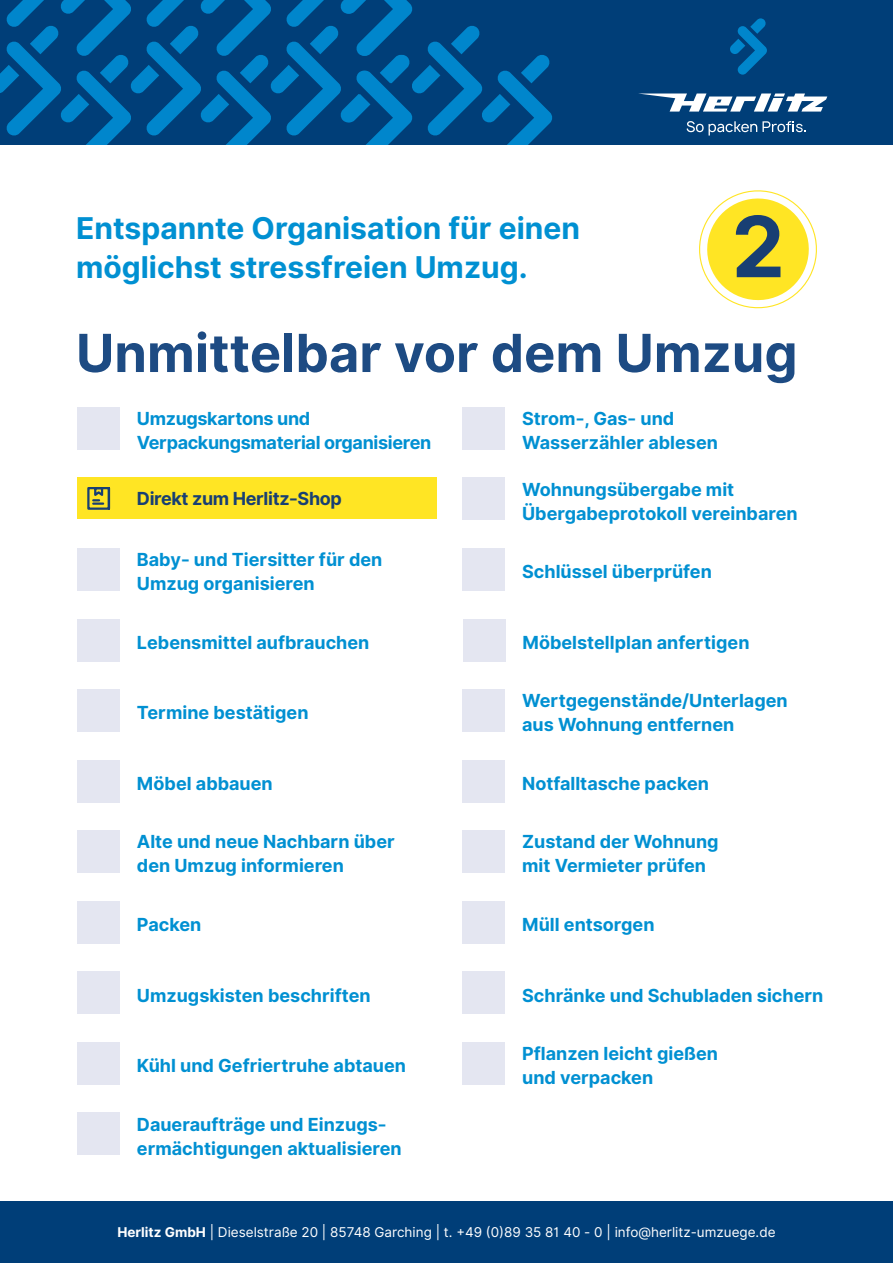
<style>
.page{position:relative;width:893px;height:1263px;background:#fff}
.page>*{position:absolute;margin:0;border:0;box-sizing:border-box;transform-origin:0 0}
.t1{font:700 84.3px "Inter UI";color:#183f73}
.t2{font:700 52.5px "Inter UI";color:#1d4b83}
.t3{font:700 30px/39px "Inter UI";color:#0090d2}
.t4{font:700 18px/24px "Inter UI";color:#0090d2}
.t5{font:700 18px/24px "Inter UI";letter-spacing:-.02em;color:#0090d2}
.t6{font:700 18px "Inter UI";letter-spacing:-.02em;color:#183f73}
.t7{font:13.5px "Inter UI";color:#fff}
.s1{font-weight:700}
</style>
<div class="page">
<div style="left:0;top:1201px;width:893px;height:62px;background:#003e78"></div>
<div style="left:0;top:0;width:893px;height:145px;background:#003e78"></div>
<svg style="left:0;top:0;width:552px;height:145px"></svg>
<svg style="left:638px;top:93px;width:189px;height:19px"></svg>
<svg style="left:730px;top:18px;width:37px;height:57px"></svg>
<svg style="left:687px;top:121px;width:119px;height:15px"></svg>
<div style="left:77px;top:407px;width:43px;height:43px;background:#e4e6f1"></div>
<div style="left:77px;top:548px;width:43px;height:43px;background:#e4e6f1"></div>
<div style="left:77px;top:619px;width:43px;height:42px;background:#e4e6f1"></div>
<div style="left:77px;top:689px;width:43px;height:43px;background:#e4e6f1"></div>
<div style="left:77px;top:760px;width:43px;height:42px;background:#e4e6f1"></div>
<div style="left:77px;top:830px;width:43px;height:43px;background:#e4e6f1"></div>
<div style="left:77px;top:901px;width:43px;height:42px;background:#e4e6f1"></div>
<div style="left:77px;top:971px;width:43px;height:43px;background:#e4e6f1"></div>
<div style="left:77px;top:1042px;width:43px;height:43px;background:#e4e6f1"></div>
<div style="left:463px;top:407px;width:42px;height:43px;background:#e4e6f1"></div>
<div style="left:463px;top:478px;width:42px;height:42px;background:#e4e6f1"></div>
<div style="left:77px;top:1113px;width:43px;height:42px;background:#e4e6f1"></div>
<div style="left:463px;top:548px;width:42px;height:43px;background:#e4e6f1"></div>
<div style="left:463px;top:619px;width:42px;height:42px;background:#e4e6f1"></div>
<div style="left:463px;top:689px;width:42px;height:43px;background:#e4e6f1"></div>
<div style="left:463px;top:760px;width:42px;height:42px;background:#e4e6f1"></div>
<div style="left:463px;top:830px;width:42px;height:43px;background:#e4e6f1"></div>
<div style="left:463px;top:901px;width:42px;height:42px;background:#e4e6f1"></div>
<div style="left:463px;top:971px;width:42px;height:43px;background:#e4e6f1"></div>
<div style="left:463px;top:1042px;width:42px;height:43px;background:#e4e6f1"></div>
<svg style="left:699px;top:190px;width:118px;height:119px"></svg>
<div style="left:77px;top:478px;width:360px;height:41px;background:#ffe524"></div>
<svg style="left:87px;top:487px;width:24px;height:23px"></svg>
<h3 class="t3" style="left:76px;top:209px;width:506px">Entspannte Organisation für einen möglichst stressfreien Umzug.</h3>
<h1 class="t1" style="left:731px;top:185px;width:55px">2</h1>
<h2 class="t2" style="left:76px;top:315px;width:723px">Unmittelbar vor dem Umzug</h2>
<p class="t5" style="left:137px;top:407px;width:296px">Umzugskartons und<br>Verpackungsmaterial organisieren</p>
<p class="t6" style="left:137px;top:485px;width:207px">Direkt zum Herlitz-Shop</p>
<p class="t4" style="left:137px;top:548px;width:247px">Baby- und Tiersitter für den<br>Umzug organisieren</p>
<p class="t4" style="left:137px;top:631px;width:234px">Lebensmittel aufbrauchen</p>
<p class="t4" style="left:137px;top:701px;width:173px">Termine bestätigen</p>
<p class="t4" style="left:137px;top:772px;width:137px">Möbel abbauen</p>
<p class="t4" style="left:137px;top:830px;width:259px">Alte und neue Nachbarn über den Umzug informieren</p>
<p class="t4" style="left:137px;top:913px;width:66px">Packen</p>
<p class="t4" style="left:137px;top:983px;width:235px">Umzugskisten beschriften</p>
<p class="t4" style="left:137px;top:1054px;width:271px">Kühl und Gefriertruhe abtauen</p>
<p class="t4" style="left:137px;top:1112px;width:266px">Daueraufträge und Einzugs&shy;ermächtigungen aktualisieren</p>
<p class="t4" style="left:522px;top:407px;width:197px">Strom-, Gas- und<br>Wasserzähler ablesen</p>
<p class="t4" style="left:522px;top:477px;width:277px">Wohnungsübergabe mit<br>Übergabeprotokoll vereinbaren</p>
<p class="t4" style="left:522px;top:560px;width:191px">Schlüssel überprüfen</p>
<p class="t4" style="left:522px;top:631px;width:229px">Möbelstellplan anfertigen</p>
<p class="t4" style="left:522px;top:689px;width:267px">Wertgegenstände/Unterlagen aus Wohnung entfernen</p>
<p class="t4" style="left:522px;top:772px;width:188px">Notfalltasche packen</p>
<p class="t4" style="left:522px;top:830px;width:198px">Zustand der Wohnung mit Vermieter prüfen</p>
<p class="t4" style="left:522px;top:913px;width:134px">Müll entsorgen</p>
<p class="t4" style="left:522px;top:983px;width:303px">Schränke und Schubladen sichern</p>
<p class="t4" style="left:522px;top:1042px;width:197px">Pflanzen leicht gießen und verpacken</p>
<p class="t7" style="left:117px;top:1223px;width:660px"><span class="s1">Herlitz GmbH</span> | Dieselstraße 20 | 85748 Garching | t. +49 (0)89 35 81 40 - 0 | info@herlitz-umzuege.de</p>
</div>
